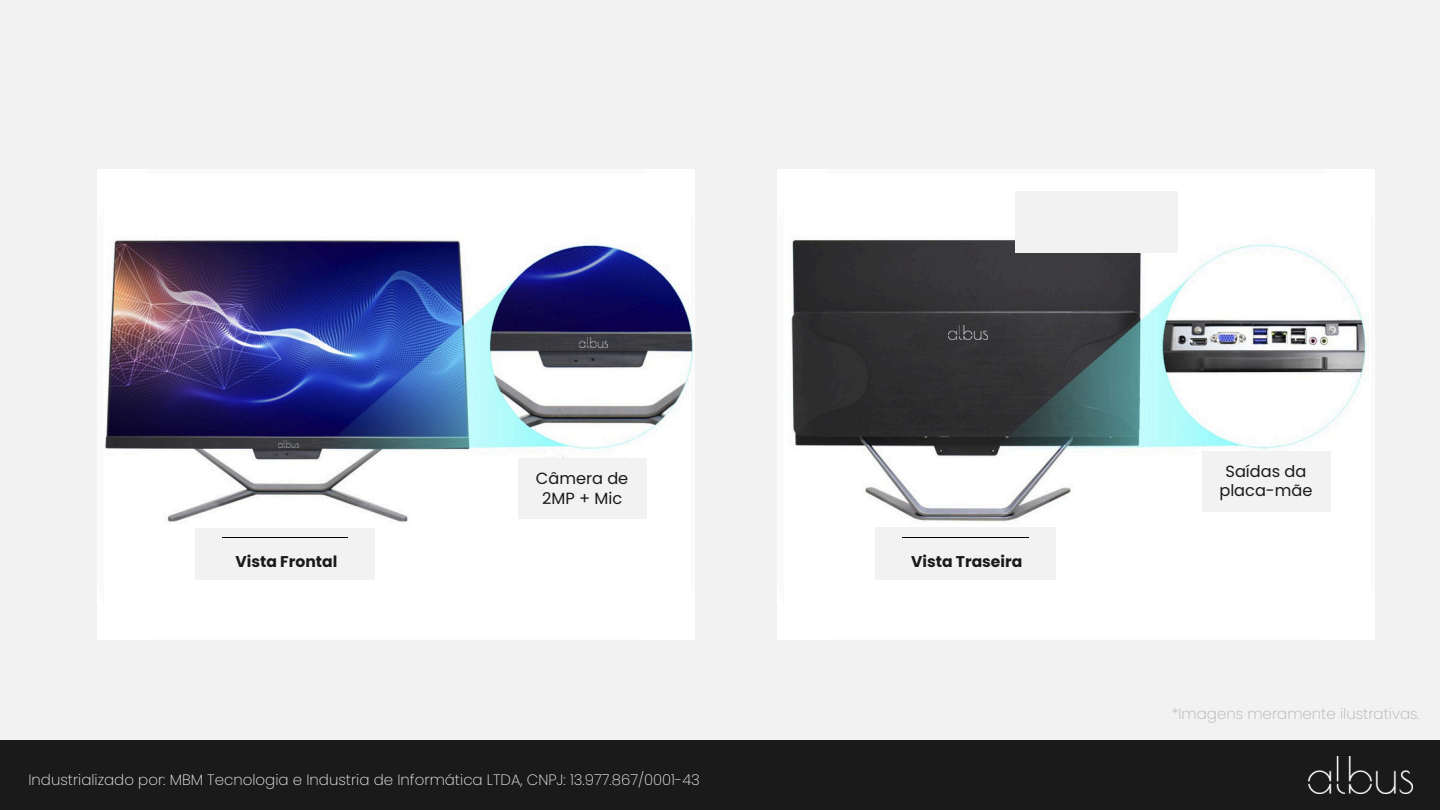
<style>
.page{position:relative;width:1440px;height:810px;background:#f2f2f2}
.page>*{position:absolute;margin:0;border:0;box-sizing:border-box;transform-origin:0 0}
.t1{font:16.2px/19.5px "Poppins";color:#1a1a1a;text-align:center}
.t2{font:700 15.6px "Poppins";color:#1a1a1a}
.t3{font:200 15px "Poppins";color:#f2f2f2}
.t4{font:200 15px "Poppins";color:#b3b3b3}
</style>
<div class="page">
<img style="left:778px;top:170px;width:597px;height:469px">
<img style="left:98px;top:170px;width:597px;height:469px">
<div style="left:0;top:740px;width:1440px;height:70px;background:#1a1a1a"></div>
<div style="left:195px;top:528px;width:180px;height:52px;background:#f2f2f2"></div>
<img style="left:1308px;top:757px;width:105px;height:36px">
<hr style="left:222px;top:537px;width:126px;height:1px;background:#000">
<div style="left:518px;top:458px;width:129px;height:61px;background:#f2f2f2"></div>
<div style="left:876px;top:528px;width:180px;height:52px;background:#f2f2f2"></div>
<hr style="left:903px;top:537px;width:126px;height:1px;background:#000">
<div style="left:1015px;top:191px;width:162px;height:62px;background:#f2f2f2"></div>
<div style="left:1202px;top:451px;width:128px;height:61px;background:#f2f2f2"></div>
<img style="left:278px;top:440px;width:20px;height:8px">
<img style="left:579px;top:338px;width:29px;height:10px">
<img style="left:948px;top:326px;width:39px;height:13px">
<p class="t1" style="left:536px;top:469px;width:94px">Câmera de<br>2MP + Mic</p>
<p class="t1" style="left:1219px;top:462px;width:95px">Saídas da placa-mãe</p>
<h1 class="t2" style="left:236px;top:550px;width:103px">Vista Frontal</h1>
<p class="t2" style="left:911px;top:550px;width:113px">Vista Traseira</p>
<p class="t3" style="left:28px;top:770px;width:673px">Industrializado por: MBM Tecnologia e Industria de Informática LTDA, CNPJ: 13.977.867/0001-43</p>
<p class="t4" style="left:1172px;top:704px;width:250px">*Imagens meramente ilustrativas.</p>
</div>
